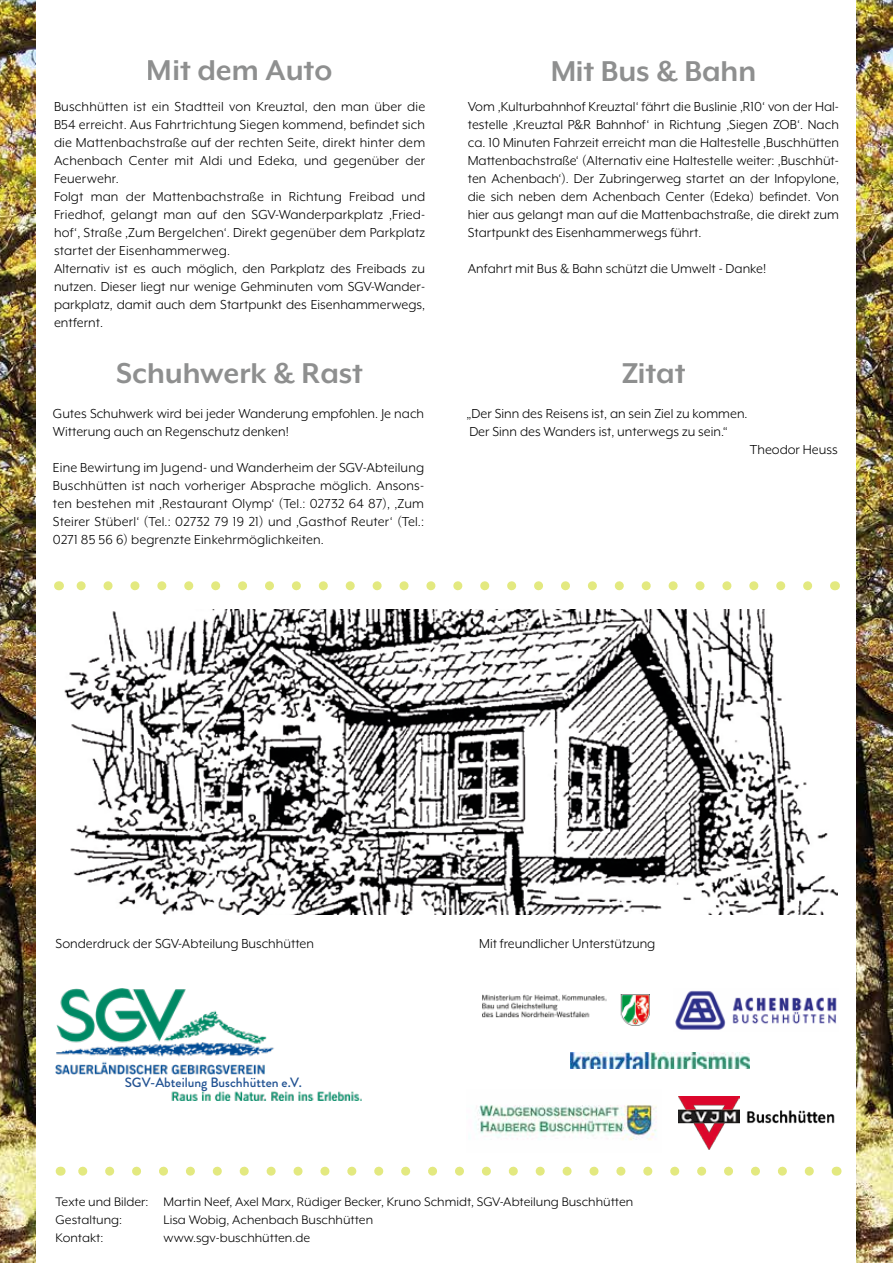
<style>
.page{position:relative;width:893px;height:1263px;background:#fff}
.page>*{position:absolute;margin:0;border:0;box-sizing:border-box;transform-origin:0 0}
.t1{font:700 33px "Mr Eaves XL Mod OT";color:#7a7b7b}
.t2{font:15px/18px "Mr Eaves XL Mod OT";color:#000}
.t3{font:14.25px/18px "Mr Eaves XL Mod OT";color:#000;scale:1.04 1}
.t4{font:500 13.5px "Brandon Grotesque";color:#225292}
</style>
<div class="page">
<img style="left:0;top:0;width:35px;height:1263px">
<img style="left:857px;top:0;width:36px;height:1263px">
<svg style="left:76px;top:581px;width:732px;height:9px"></svg>
<img style="left:64px;top:609px;width:774px;height:305px">
<img style="left:56px;top:988px;width:306px;height:112px">
<img style="left:739px;top:1109px;width:96px;height:15px">
<img style="left:678px;top:1096px;width:61px;height:53px">
<img style="left:571px;top:1052px;width:179px;height:16px">
<img style="left:675px;top:990px;width:162px;height:40px">
<img style="left:482px;top:994px;width:168px;height:31px">
<img style="left:469px;top:1104px;width:188px;height:36px">
<svg style="left:78px;top:1167px;width:731px;height:9px"></svg>
<h1 class="t1" style="left:147px;top:54px;width:187px">Mit dem Auto</h1>
<p class="t2" style="left:54px;top:98px;width:373px">Buschhütten ist ein Stadtteil von Kreuztal, den man über die B54 erreicht. Aus Fahrtrichtung Siegen kommend, befindet sich die Mattenbachstraße auf der rechten Seite, direkt hinter dem Achenbach Center mit Aldi und Edeka, und gegenüber der Feuerwehr.<br>Folgt man der Mattenbachstraße in Richtung Freibad und Friedhof, gelangt man auf den SGV-Wanderparkplatz ‚Fried&shy;hof‘, Straße ‚Zum Bergelchen‘. Direkt gegenüber dem Parkplatz startet der Eisenhammerweg.<br>Alternativ ist es auch möglich, den Parkplatz des Freibads zu nutzen. Dieser liegt nur wenige Gehminuten vom SGV-Wander&shy;parkplatz, damit auch dem Startpunkt des Eisenhammerwegs, entfernt.</p>
<h1 class="t1" style="left:116px;top:357px;width:249px">Schuhwerk &amp; Rast</h1>
<p class="t2" style="left:53px;top:405px;width:373px">Gutes Schuhwerk wird bei jeder Wanderung empfohlen. Je nach<br>Witterung auch an Regenschutz denken!</p>
<p class="t2" style="left:53px;top:459px;width:373px;text-align:justify">Eine Bewirtung im Jugend- und Wanderheim der SGV-Abteilung Buschhütten ist nach vorheriger Absprache möglich. Ansons&shy;ten bestehen mit ‚Restaurant Olymp‘ (Tel.: 02732 64 87), ‚Zum Steirer Stüberl‘ (Tel.: 02732 79 19 21) und ‚Gasthof Reuter‘ (Tel.:<br>0271 85 56 6) begrenzte Einkehrmöglichkeiten.</p>
<h1 class="t1" style="left:550px;top:55px;width:208px">Mit Bus &amp; Bahn</h1>
<p class="t2" style="left:468px;top:98px;width:373px;text-align:justify">Vom ‚Kulturbahnhof Kreuztal‘ fährt die Buslinie ‚R10‘ von der Hal&shy;testelle ‚Kreuztal P&amp;R Bahnhof‘ in Richtung ‚Siegen ZOB‘. Nach ca. 10 Minuten Fahrzeit erreicht man die Haltestelle ‚Buschhütten Mattenbachstraße‘ (Alternativ eine Haltestelle weiter: ‚Buschhüt&shy;ten Achenbach‘). Der Zubringerweg startet an der Infopylone, die sich neben dem Achenbach Center (Edeka) befindet. Von hier aus gelangt man auf die Mattenbachstraße, die direkt zum Startpunkt des Eisenhammerwegs führt.</p>
<p class="t2" style="left:468px;top:260px;width:300px">Anfahrt mit Bus &amp; Bahn schützt die Umwelt - Danke!</p>
<h1 class="t1" style="left:621px;top:356px;width:66px">Zitat</h1>
<p class="t2" style="left:466px;top:405px;width:283px">„Der Sinn des Reisens ist, an sein Ziel zu kommen.<br>Der Sinn des Wanders ist, unterwegs zu sein.“</p>
<p class="t2" style="left:750px;top:441px;width:89px">Theodor Heuss</p>
<p class="t2" style="left:56px;top:935px;width:260px">Sonderdruck der SGV-Abteilung Buschhütten</p>
<p class="t2" style="left:479px;top:935px;width:178px">Mit freundlicher Unterstützung</p>
<p class="t4" style="left:125px;top:1073px;width:179px">SGV-Abteilung Buschhütten e.V.</p>
<p class="t3" style="left:56px;top:1192px;width:557px">Texte und Bilder: Martin Neef, Axel Marx, Rüdiger Becker, Kruno Schmidt, SGV-Abteilung Buschhütten<br>Gestaltung:</p>
<p class="t3" style="left:164px;top:1210px;width:203px">Lisa Wobig, Achenbach Buschhütten</p>
<p class="t3" style="left:56px;top:1228px;width:47px">Kontakt:</p>
<p class="t3" style="left:164px;top:1228px;width:142px">www.sgv-buschhütten.de</p>
</div>
